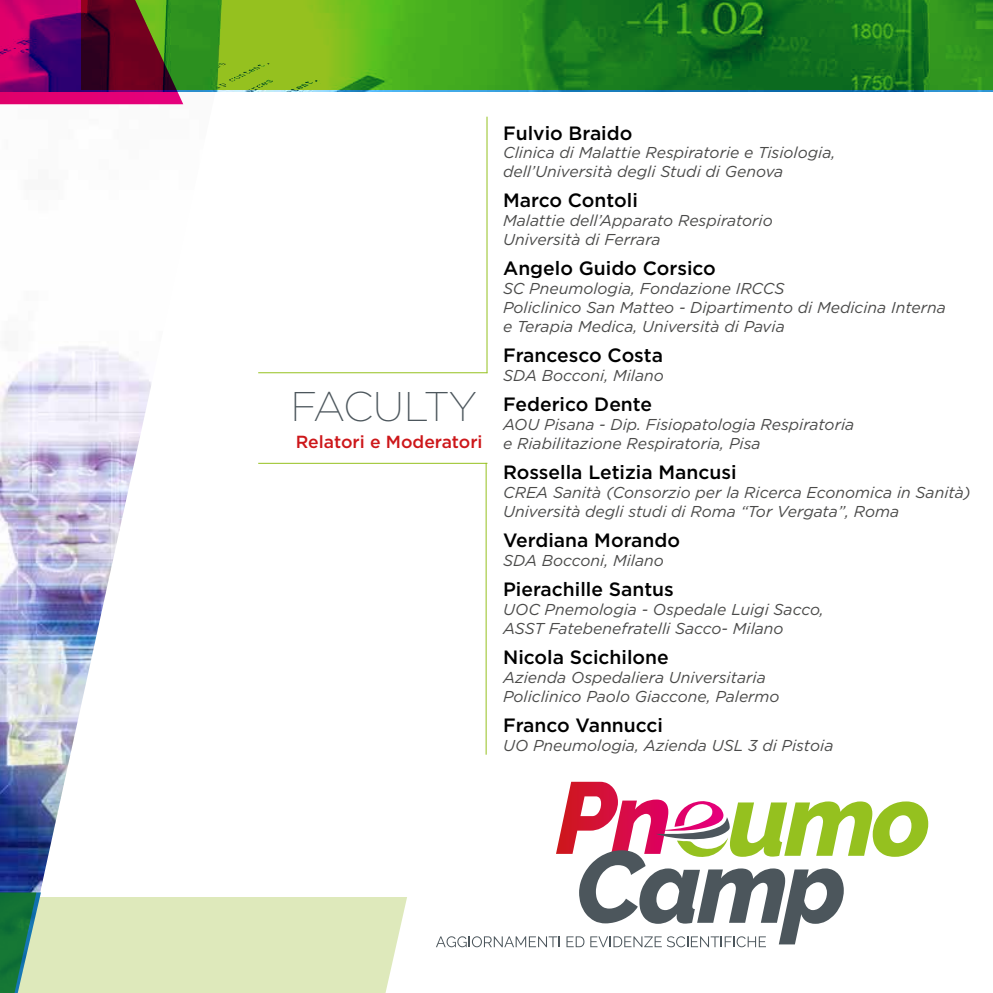
<style>
.page{position:relative;width:993px;height:993px;background:#fff}
.page>*{position:absolute;margin:0;border:0;box-sizing:border-box;transform-origin:0 0}
.t1{font:200 41.48px "Gotham";letter-spacing:-.03em;color:#4c565c}
.t2{font:500 19.25px "Gotham";color:#000}
.t3{font:500 17.5px "Gotham";color:#cd171a}
.t4{font:italic 15.75px/18.9px "Gotham";color:#4a4a49}
</style>
<div class="page">
<img style="left:0;top:103px;width:184px;height:789px">
<img style="left:183px;top:89px;width:809px;height:3px">
<svg style="left:0;top:0;width:183px;height:104px;background:#95016f"></svg>
<svg style="left:82px;top:0;width:910px;height:89px;background:#3b851f"></svg>
<hr style="left:486px;top:117px;width:1px;height:256px;background:#95c11f">
<svg style="left:0;top:892px;width:407px;height:100px;background:#d1e1b7"></svg>
<svg style="left:436px;top:781px;width:491px;height:165px"></svg>
<hr style="left:485px;top:462px;width:1px;height:292px;background:#95c11f">
<hr style="left:258px;top:462px;width:229px;height:1px;background:#95c11f">
<hr style="left:258px;top:372px;width:229px;height:1px;background:#95c11f">
<h1 class="t1" style="left:290px;top:380px;width:188px">FACULTY</h1>
<p class="t3" style="left:296px;top:429px;width:188px">Relatori e Moderatori</p>
<p class="t2" style="left:503px;top:120px;width:131px">Fulvio Braido</p>
<p class="t4" style="left:503px;top:143px;width:334px">Clinica di Malattie Respiratorie e Tisiologia, dell’Università degli Studi di Genova</p>
<p class="t2" style="left:503px;top:188px;width:136px">Marco Contoli</p>
<p class="t4" style="left:503px;top:211px;width:271px">Malattie dell’Apparato Respiratorio<br>Università di Ferrara</p>
<p class="t2" style="left:503px;top:256px;width:214px">Angelo Guido Corsico</p>
<p class="t4" style="left:503px;top:279px;width:444px">SC Pneumologia, Fondazione IRCCS<br>Policlinico San Matteo - Dipartimento di Medicina Interna e Terapia Medica, Università di Pavia</p>
<p class="t2" style="left:503px;top:343px;width:161px">Francesco Costa</p>
<p class="t4" style="left:503px;top:366px;width:162px">SDA Bocconi, Milano</p>
<p class="t2" style="left:503px;top:392px;width:150px">Federico Dente</p>
<p class="t4" style="left:503px;top:415px;width:352px">AOU Pisana - Dip. Fisiopatologia Respiratoria e Riabilitazione Respiratoria, Pisa</p>
<p class="t2" style="left:503px;top:460px;width:235px">Rossella Letizia Mancusi</p>
<p class="t4" style="left:503px;top:482px;width:469px">CREA Sanità (Consorzio per la Ricerca Economica in Sanità)<br>Università degli studi di Roma “Tor Vergata”, Roma</p>
<p class="t2" style="left:503px;top:527px;width:178px">Verdiana Morando</p>
<p class="t4" style="left:503px;top:550px;width:162px">SDA Bocconi, Milano</p>
<p class="t2" style="left:503px;top:576px;width:172px">Pierachille Santus</p>
<p class="t4" style="left:503px;top:599px;width:322px">UOC Pnemologia - Ospedale Luigi Sacco,<br>ASST Fatebenefratelli Sacco- Milano</p>
<p class="t2" style="left:503px;top:644px;width:167px">Nicola Scichilone</p>
<p class="t4" style="left:503px;top:667px;width:278px">Azienda Ospedaliera Universitaria<br>Policlinico Paolo Giaccone, Palermo</p>
<p class="t2" style="left:503px;top:712px;width:161px">Franco Vannucci</p>
<p class="t4" style="left:503px;top:735px;width:332px">UO Pneumologia, Azienda USL 3 di Pistoia</p>
</div>
